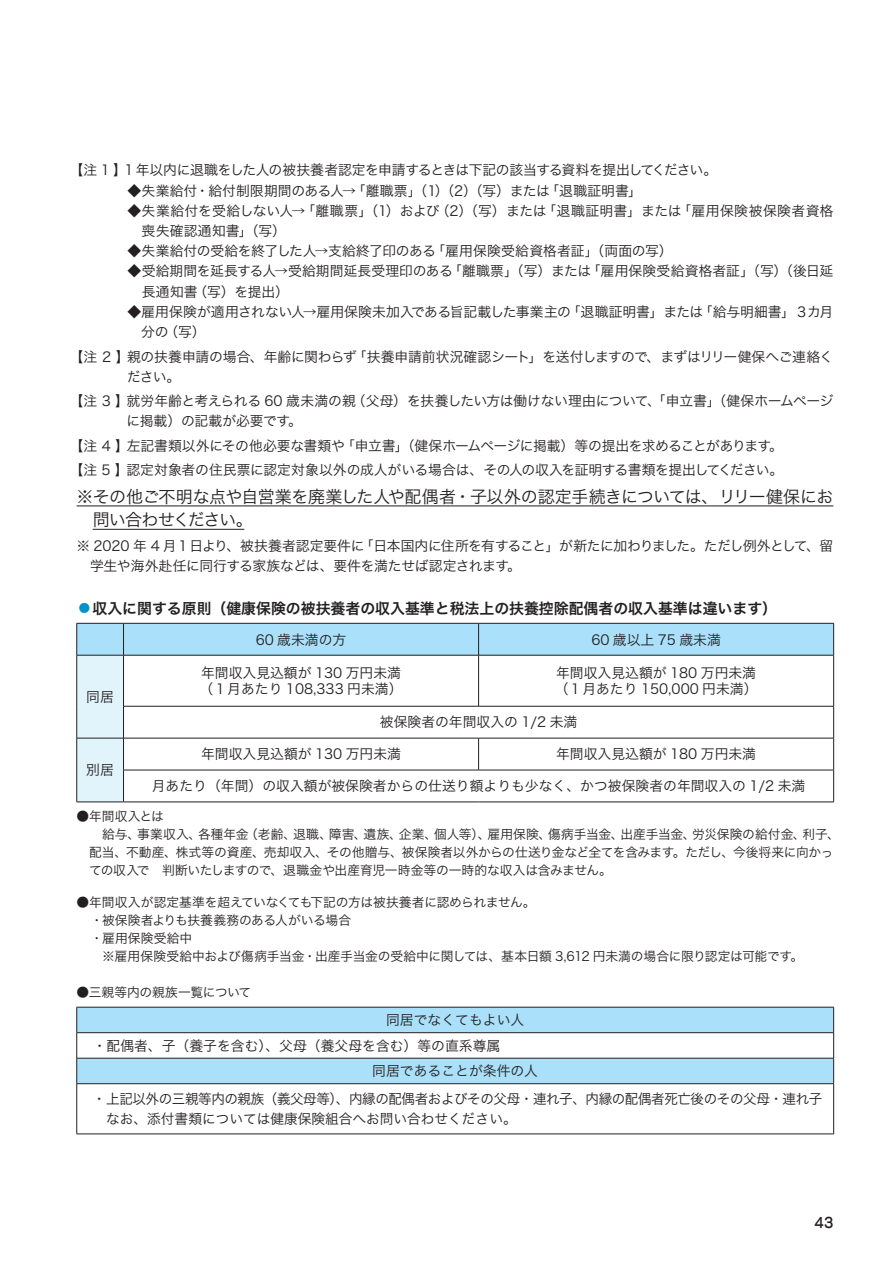
<style>
.page{position:relative;width:893px;height:1263px;background:#fff}
.page>*{position:absolute;margin:0;border:0;box-sizing:border-box;transform-origin:0 0}
.t1{font:16.95px/23.4px "Hira Kaku Pro W3";letter-spacing:-.03em;color:#231f20}
.t2{font:14.85px "Hira Kaku Pro W6";color:#231f20}
.t3{font:14.4px "New Cezanne Pro DB";color:#231f20;scale:.9 1}
.t4{font:13.8px/20.2px "Hira Kaku Pro W3";color:#231f20}
.t5{font:13.8px/24.5px "Hira Kaku Pro W3";letter-spacing:-.025em;color:#231f20}
.t6{font:13.8px/19.2px "Hira Kaku Pro W3";letter-spacing:-.03em;color:#231f20}
.t7{font:13.8px/20.2px "Hira Kaku Pro W3";letter-spacing:-.02em;color:#231f20}
.t8{font:12.75px/18.1px "Hira Kaku Pro W3";letter-spacing:-.015em;color:#231f20}
.s1{font-family:"Hira Kaku Pro W3";font-size:15.9px;color:#0092c8}
</style>
<div class="page">
<svg style="left:77px;top:624px;width:756px;height:178px"></svg>
<hr style="left:77px;top:623px;width:47px;height:1px;background:#231f20">
<hr style="left:76px;top:623px;width:1px;height:32px;background:#231f20">
<hr style="left:124px;top:623px;width:355px;height:1px;background:#231f20">
<hr style="left:123px;top:623px;width:1px;height:32px;background:#231f20">
<hr style="left:479px;top:623px;width:355px;height:1px;background:#231f20">
<hr style="left:478px;top:623px;width:1px;height:32px;background:#231f20">
<hr style="left:833px;top:623px;width:1px;height:32px;background:#231f20">
<hr style="left:77px;top:655px;width:47px;height:1px;background:#231f20">
<hr style="left:76px;top:655px;width:1px;height:51px;background:#231f20">
<hr style="left:76px;top:706px;width:1px;height:32px;background:#231f20">
<hr style="left:124px;top:655px;width:355px;height:1px;background:#231f20">
<hr style="left:123px;top:655px;width:1px;height:51px;background:#231f20">
<hr style="left:479px;top:655px;width:355px;height:1px;background:#231f20">
<hr style="left:478px;top:655px;width:1px;height:51px;background:#231f20">
<hr style="left:833px;top:655px;width:1px;height:51px;background:#231f20">
<hr style="left:123px;top:706px;width:356px;height:1px;background:#231f20">
<hr style="left:123px;top:706px;width:1px;height:32px;background:#231f20">
<hr style="left:479px;top:706px;width:355px;height:1px;background:#231f20">
<hr style="left:833px;top:706px;width:1px;height:32px;background:#231f20">
<hr style="left:77px;top:738px;width:47px;height:1px;background:#231f20">
<hr style="left:76px;top:738px;width:1px;height:32px;background:#231f20">
<hr style="left:76px;top:770px;width:1px;height:32px;background:#231f20">
<hr style="left:77px;top:802px;width:47px;height:1px;background:#231f20">
<hr style="left:124px;top:738px;width:355px;height:1px;background:#231f20">
<hr style="left:123px;top:738px;width:1px;height:32px;background:#231f20">
<hr style="left:479px;top:738px;width:355px;height:1px;background:#231f20">
<hr style="left:478px;top:738px;width:1px;height:32px;background:#231f20">
<hr style="left:833px;top:738px;width:1px;height:32px;background:#231f20">
<hr style="left:123px;top:770px;width:356px;height:1px;background:#231f20">
<hr style="left:123px;top:770px;width:1px;height:32px;background:#231f20">
<hr style="left:479px;top:770px;width:355px;height:1px;background:#231f20">
<hr style="left:833px;top:770px;width:1px;height:32px;background:#231f20">
<hr style="left:124px;top:802px;width:355px;height:1px;background:#231f20">
<hr style="left:479px;top:802px;width:355px;height:1px;background:#231f20">
<div style="left:77px;top:1008px;width:756px;height:24px;background:#aae0f9"></div>
<svg style="left:77px;top:1033px;width:756px;height:101px"></svg>
<hr style="left:77px;top:1007px;width:757px;height:1px;background:#231f20">
<hr style="left:77px;top:1058px;width:757px;height:1px;background:#231f20">
<hr style="left:77px;top:1032px;width:757px;height:1px;background:#231f20">
<svg style="left:76px;top:1007px;width:1px;height:76px"></svg>
<hr style="left:77px;top:1083px;width:757px;height:1px;background:#231f20">
<hr style="left:76px;top:1084px;width:1px;height:50px;background:#231f20">
<hr style="left:77px;top:1134px;width:757px;height:1px;background:#231f20">
<svg style="left:833px;top:1007px;width:1px;height:76px"></svg>
<hr style="left:833px;top:1084px;width:1px;height:50px;background:#231f20">
<hr style="left:77px;top:505px;width:756px;height:1px;background:#231f20">
<hr style="left:93px;top:529px;width:151px;height:1px;background:#231f20">
<p class="t6" style="left:70px;top:160px;width:649px">【注１】1 年以内に退職をした人の被扶養者認定を申請するときは下記の該当する資料を提出してください。</p>
<p class="t4" style="left:128px;top:179px;width:516px">◆失業給付・給付制限期間のある人→「離職票」（1）（2）（写）または「退職証明書」</p>
<p class="t4" style="left:142px;top:200px;width:693px;text-indent:-14px">◆失業給付を受給しない人→「離職票」（1）および（2）（写）または「退職証明書」または「雇用保険被保険者資格喪失確認通知書」（写）</p>
<p class="t4" style="left:128px;top:240px;width:546px">◆失業給付の受給を終了した人→支給終了印のある「雇用保険受給資格者証」（両面の写）</p>
<p class="t4" style="left:142px;top:260px;width:693px;text-indent:-14px">◆受給期間を延長する人→受給期間延長受理印のある「離職票」（写）または「雇用保険受給資格者証」（写）（後日延長通知書（写）を提出）</p>
<p class="t4" style="left:141px;top:301px;width:694px;text-indent:-14px">◆雇用保険が適用されない人→雇用保険未加入である旨記載した事業主の「退職証明書」または「給与明細書」３カ月分の（写）</p>
<p class="t7" style="left:127px;top:345px;width:708px;text-indent:-58px">【注２】親の扶養申請の場合、年齢に関わらず「扶養申請前状況確認シート」を送付しますので、まずはリリー健保へご連絡ください。</p>
<p class="t7" style="left:127px;top:390px;width:708px;text-indent:-57px">【注３】就労年齢と考えられる 60 歳未満の親（父母）を扶養したい方は働けない理由について、「申立書」（健保ホームページに掲載）の記載が必要です。</p>
<p class="t5" style="left:70px;top:432px;width:715px">【注４】左記書類以外にその他必要な書類や「申立書」（健保ホームページに掲載）等の提出を求めることがあります。【注５】認定対象者の住民票に認定対象以外の成人がいる場合は、その人の収入を証明する書類を提出してください。</p>
<p class="t1" style="left:93px;top:483px;width:742px;text-indent:-16px">※その他ご不明な点や自営業を廃業した人や配偶者・子以外の認定手続きについては、リリー健保にお問い合わせください。</p>
<p class="t5" style="left:90px;top:534px;width:745px;line-height:20.2px;text-indent:-14px">※ 2020 年 4 月 1日より、被扶養者認定要件に「日本国内に住所を有すること」が新たに加わりました。ただし例外として、留学生や海外赴任に同行する家族などは、要件を満たせば認定されます。</p>
<p class="t2" style="left:77px;top:595px;width:702px"><span class="s1">◦</span>収入に関する原則（健康保険の被扶養者の収入基準と税法上の扶養控除配偶者の収入基準は違います）</p>
<p class="t4" style="left:256px;top:628px;width:92px">60 歳未満の方</p>
<p class="t4" style="left:591px;top:628px;width:131px">60 歳以上 75 歳未満</p>
<p class="t4" style="left:86px;top:686px;width:29px">同居</p>
<p class="t4" style="left:200px;top:664px;width:204px;line-height:15.9px">年間収入見込額が 130 万円未満（１月あたり 108,333 円未満）</p>
<p class="t4" style="left:555px;top:664px;width:204px;line-height:15.9px">年間収入見込額が 180 万円未満（１月あたり 150,000 円未満）</p>
<p class="t4" style="left:380px;top:711px;width:199px">被保険者の年間収入の 1/2 未満</p>
<p class="t4" style="left:201px;top:743px;width:201px">年間収入見込額が 130 万円未満</p>
<p class="t4" style="left:556px;top:743px;width:201px">年間収入見込額が 180 万円未満</p>
<p class="t4" style="left:152px;top:775px;width:655px">月あたり（年間）の収入額が被保険者からの仕送り額よりも少なく、かつ被保険者の年間収入の 1/2 未満</p>
<p class="t8" style="left:77px;top:806px;width:89px">●年間収入とは</p>
<p class="t8" style="left:102px;top:824px;width:739px">給与、事業収入、各種年金（老齢、退職、障害、遺族、企業、個人等）、雇用保険、傷病手当金、出産手当金、労災保険の給付金、利子、</p>
<p class="t8" style="left:89px;top:842px;width:746px">配当、不動産、株式等の資産、売却収入、その他贈与、被保険者以外からの仕送り金など全てを含みます。ただし、今後将来に向かっ</p>
<p class="t8" style="left:89px;top:860px;width:524px">ての収入で　判断いたしますので、退職金や出産育児一時金等の一時的な収入は含みません。</p>
<p class="t8" style="left:77px;top:892px;width:728px">●年間収入が認定基準を超えていなくても下記の方は被扶養者に認められません。<br>　・被保険者よりも扶養義務のある人がいる場合<br>　・雇用保険受給中<br>　　※雇用保険受給中および傷病手当金・出産手当金の受給中に関しては、基本日額 3,612 円未満の場合に限り認定は可能です。</p>
<p class="t8" style="left:77px;top:982px;width:176px">●三親等内の親族一覧について</p>
<p class="t4" style="left:386px;top:1009px;width:140px">同居でなくてもよい人</p>
<p class="t4" style="left:79px;top:1034px;width:423px">　・配偶者、子（養子を含む）、父母（養父母を含む）等の直系尊属</p>
<p class="t4" style="left:372px;top:1060px;width:167px">同居であることが条件の人</p>
<p class="t6" style="left:79px;top:1089px;width:745px">　・上記以外の三親等内の親族（義父母等）、内縁の配偶者およびその父母・連れ子、内縁の配偶者死亡後のその父母・連れ子　　なお、添付書類については健康保険組合へお問い合わせください。</p>
<p class="t4" style="left:86px;top:759px;width:29px">別居</p>
<p class="t3" style="left:815px;top:1210px;width:22px">43</p>
</div>
